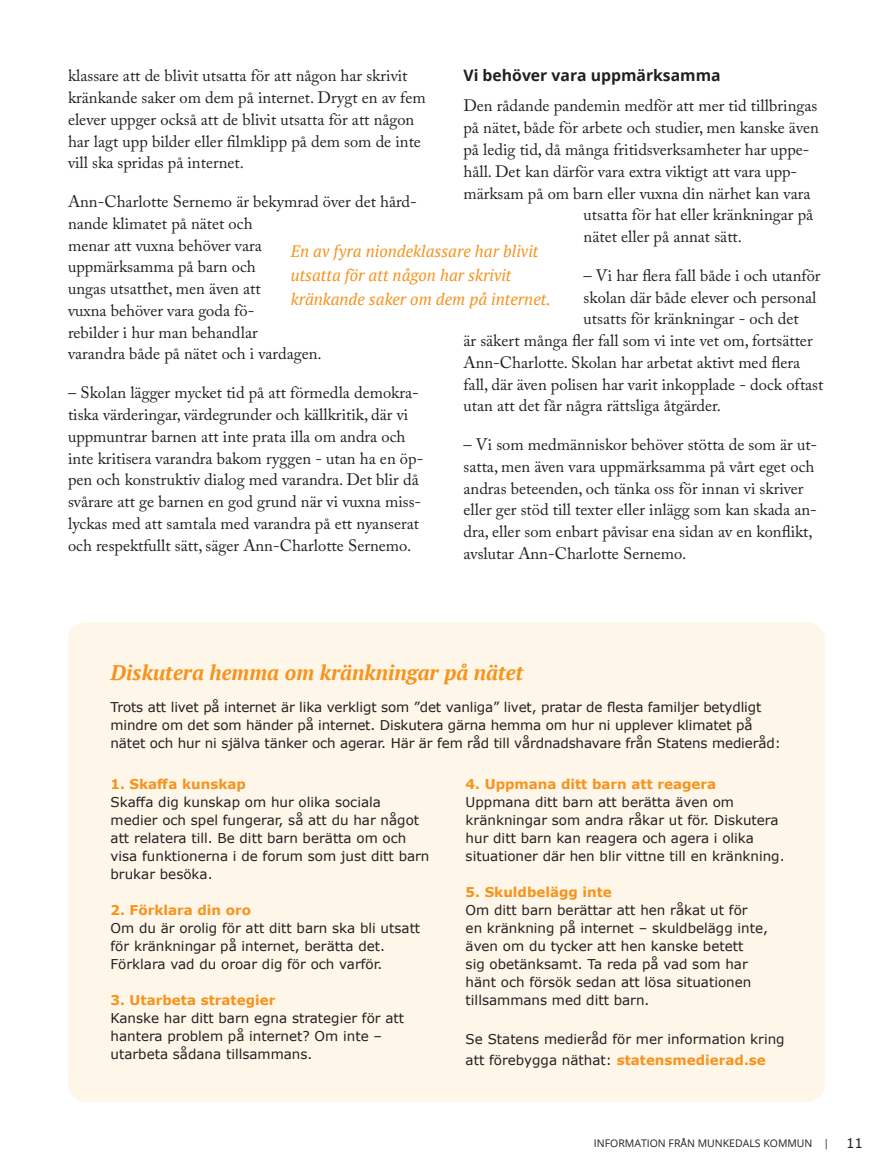
<style>
.page{position:relative;width:893px;height:1170px;background:#fff}
.page>*{position:absolute;margin:0;border:0;box-sizing:border-box;transform-origin:0 0}
.PT_sans_14_pt_H2{font:italic 700 21px "PT Serif";color:#f7931d}
.Brödtext_caslon_11_p{font:16.5px/21.8px "Adobe Caslon Pro";color:#231f20}
.PT_sans_14_pt_H2-2{font:italic 16.5px/24px "PT Serif";color:#f7931d}
.Mellanrubrik_brödtex{font:700 15.75px "Open Sans";color:#231f20}
.Box_Verdana{font:13.5px/18px "Verdana";color:#231f20}
.Box_Verdana-2{font:700 13.5px "Verdana";color:#f7931d}
.t1{font:10.5px "Open Sans";color:#231f20}
.s1{font-weight:700;color:#f7931d}
.s2{font-family:"Verdana";font-size:13.5px}
</style>
<div class="page">
<div style="left:68px;top:622px;width:757px;height:479px;background:#fef6e8;border-radius:18px"></div>
<h2 class="Mellanrubrik_brödtex" style="left:463px;top:64px;width:259px">Vi behöver vara uppmärksamma</h2>
<p class="Brödtext_caslon_11_p" style="left:463px;top:95px;width:355px">Den rådande pandemin medför att mer tid tillbringas</p>
<p class="Brödtext_caslon_11_p" style="left:463px;top:117px;width:357px">på nätet, både för arbete och studier, men kanske även</p>
<p class="Brödtext_caslon_11_p" style="left:463px;top:138px;width:348px">på ledig tid, då många fritidsverksamheter har uppe-</p>
<p class="Brödtext_caslon_11_p" style="left:463px;top:160px;width:335px">håll. Det kan därför vara extra viktigt att vara upp-</p>
<p class="Brödtext_caslon_11_p" style="left:463px;top:182px;width:349px">märksam på om barn eller vuxna din närhet kan vara</p>
<p class="Brödtext_caslon_11_p" style="left:584px;top:204px;width:231px">utsatta för hat eller kränkningar på</p>
<p class="Brödtext_caslon_11_p" style="left:584px;top:225px;width:160px">nätet eller på annat sätt.</p>
<p class="Brödtext_caslon_11_p" style="left:584px;top:264px;width:238px">– Vi har flera fall både i och utanför</p>
<p class="Brödtext_caslon_11_p" style="left:584px;top:286px;width:234px">skolan där både elever och personal</p>
<p class="Brödtext_caslon_11_p" style="left:584px;top:308px;width:216px">utsatts för kränkningar - och det</p>
<p class="Brödtext_caslon_11_p" style="left:463px;top:329px;width:351px">är säkert många fler fall som vi inte vet om, fortsätter</p>
<p class="Brödtext_caslon_11_p" style="left:463px;top:351px;width:338px">Ann-Charlotte. Skolan har arbetat aktivt med flera</p>
<p class="Brödtext_caslon_11_p" style="left:463px;top:373px;width:361px">fall, där även polisen har varit inkopplade - dock oftast</p>
<p class="Brödtext_caslon_11_p" style="left:463px;top:395px;width:259px">utan att det får några rättsliga åtgärder.</p>
<p class="Brödtext_caslon_11_p" style="left:463px;top:433px;width:355px">– Vi som medmänniskor behöver stötta de som är ut&shy;satta, men även vara uppmärksamma på vårt eget och andras beteenden, och tänka oss för innan vi skriver eller ger stöd till texter eller inlägg som kan skada an&shy;dra, eller som enbart påvisar ena sidan av en konflikt, avslutar Ann-Charlotte Sernemo.</p>
<p class="Brödtext_caslon_11_p" style="left:68px;top:65px;width:359px">klassare att de blivit utsatta för att någon har skrivit kränkande saker om dem på internet. Drygt en av fem elever uppger också att de blivit utsatta för att någon har lagt upp bilder eller filmklipp på dem som de inte vill ska spridas på internet.</p>
<p class="Brödtext_caslon_11_p" style="left:68px;top:190px;width:350px">Ann-Charlotte Sernemo är bekymrad över det hård&shy;nande klimatet på nätet och<br>menar att vuxna behöver vara<br>uppmärksamma på barn och<br>ungas utsatthet, men även att<br>vuxna behöver vara goda fö-<br>rebilder i hur man behandlar<br>varandra både på nätet och i vardagen.</p>
<p class="Brödtext_caslon_11_p" style="left:68px;top:381px;width:357px">– Skolan lägger mycket tid på att förmedla demokra&shy;tiska värderingar, värdegrunder och källkritik, där vi uppmuntrar barnen att inte prata illa om andra och inte kritisera varandra bakom ryggen - utan ha en öp&shy;pen och konstruktiv dialog med varandra. Det blir då svårare att ge barnen en god grund när vi vuxna miss&shy;lyckas med att samtala med varandra på ett nyanserat och respektfullt sätt, säger Ann-Charlotte Sernemo.</p>
<p class="PT_sans_14_pt_H2-2" style="left:291px;top:239px;width:262px">En av fyra niondeklassare har blivit utsatta för att någon har skrivit kränkande saker om dem på internet.</p>
<p class="PT_sans_14_pt_H2" style="left:111px;top:658px;width:414px">Diskutera hemma om kränkningar på nätet</p>
<p class="Box_Verdana" style="left:111px;top:698px;width:672px">Trots att livet på internet är lika verkligt som ”det vanliga” livet, pratar de flesta familjer betydligt mindre om det som händer på internet. Diskutera gärna hemma om hur ni upplever klimatet på nätet och hur ni själva tänker och agerar. Här är fem råd till vårdnadshavare från Statens medieråd:</p>
<p class="Box_Verdana-2" style="left:111px;top:774px;width:137px">1. Skaffa kunskap</p>
<p class="Box_Verdana" style="left:111px;top:792px;width:320px">Skaffa dig kunskap om hur olika sociala medier och spel fungerar, så att du har något att relatera till. Be ditt barn berätta om och visa funktionerna i de forum som just ditt barn brukar besöka.</p>
<p class="Box_Verdana-2" style="left:111px;top:900px;width:142px">2. Förklara din oro</p>
<p class="Box_Verdana" style="left:111px;top:918px;width:311px">Om du är orolig för att ditt barn ska bli utsatt för kränkningar på internet, berätta det.<br>Förklara vad du oroar dig för och varför.</p>
<p class="Box_Verdana-2" style="left:111px;top:990px;width:166px">3. Utarbeta strategier</p>
<p class="Box_Verdana" style="left:111px;top:1008px;width:295px">Kanske har ditt barn egna strategier för att hantera problem på internet? Om inte – utarbeta sådana tillsammans.</p>
<p class="Box_Verdana-2" style="left:466px;top:774px;width:252px">4. Uppmana ditt barn att reagera</p>
<p class="Box_Verdana" style="left:466px;top:792px;width:314px">Uppmana ditt barn att berätta även om kränkningar som andra råkar ut för. Diskutera hur ditt barn kan reagera och agera i olika</p>
<p class="Box_Verdana" style="left:466px;top:846px;width:320px">situationer där hen blir vittne till en kränkning.</p>
<p class="Box_Verdana-2" style="left:466px;top:882px;width:148px">5. Skuldbelägg inte</p>
<p class="Box_Verdana" style="left:466px;top:900px;width:304px">Om ditt barn berättar att hen råkat ut för<br>en kränkning på internet – skuldbelägg inte, även om du tycker att hen kanske betett<br>sig obetänksamt. Ta reda på vad som har hänt och försök sedan att lösa situationen tillsammans med ditt barn.</p>
<p class="Box_Verdana" style="left:466px;top:1028px;width:321px;line-height:21px">Se Statens medieråd för mer information kring att förebygga näthat: <span class="s1">statensmedierad.se</span></p>
<p class="t1" style="left:594px;top:1135px;width:271px">INFORMATION FRÅN MUNKEDALS KOMMUN | <span class="s2">11</span></p>
</div>
